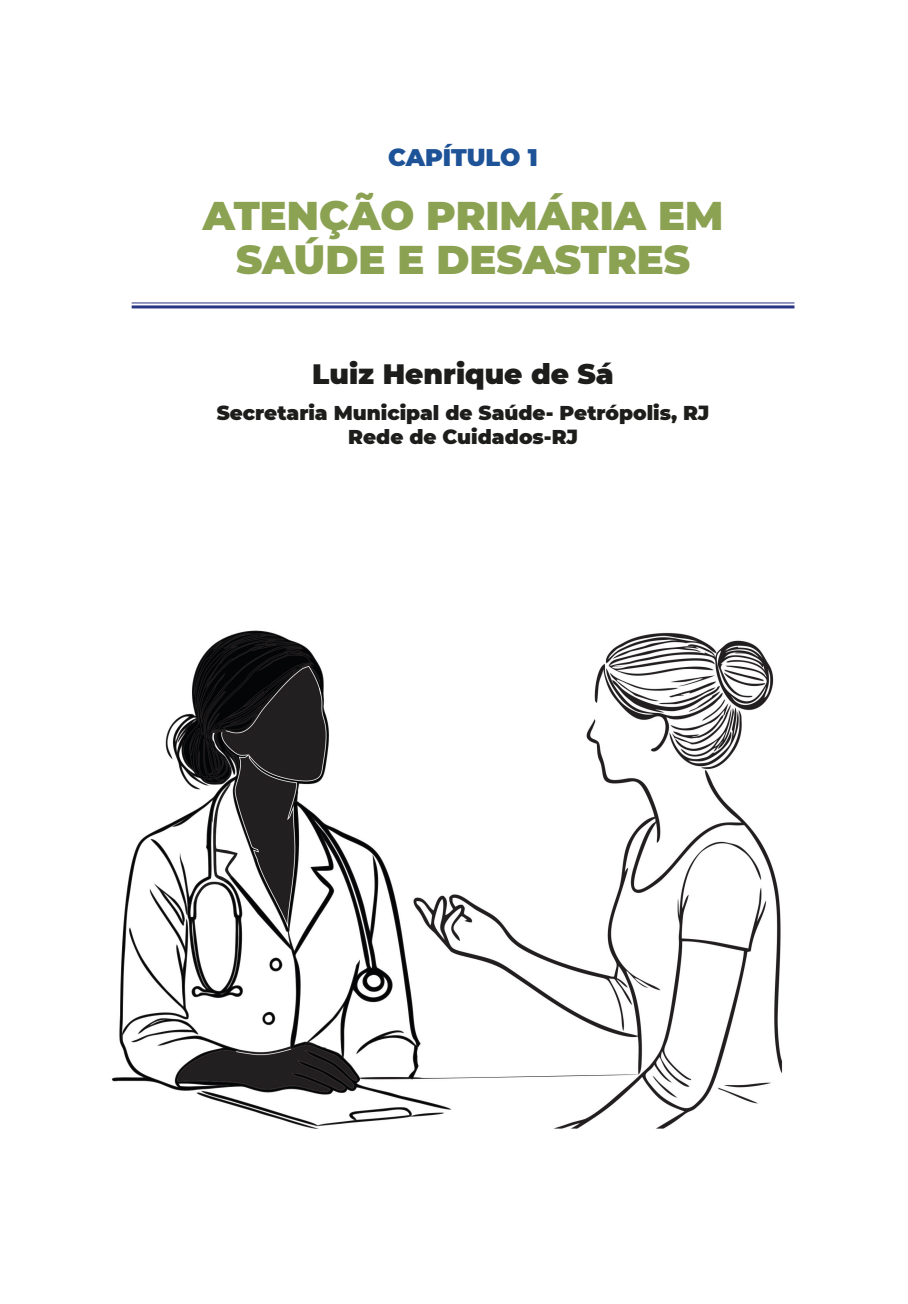
<style>
.page{position:relative;width:908px;height:1304px;background:#fff}
.page>*{position:absolute;margin:0;border:0;box-sizing:border-box;transform-origin:0 0}
.t1{font:900 40px/44px "Montserrat";color:#8ca253;text-align:center}
.t2{font:900 28px "Montserrat";color:#1d1d1b}
.t3{font:900 24px "Montserrat";letter-spacing:-.01em;color:#1e5398}
.t4{font:900 20px/24px "Montserrat";color:#1d1d1b;text-align:center}
</style>
<div class="page">
<img style="left:112px;top:302px;width:683px;height:827px">
<hr style="left:132px;top:302px;width:662px;height:1px;background:#283583">
<hr style="left:132px;top:305px;width:662px;height:3px;background:#283583">
<p class="t3" style="left:388px;top:140px;width:151px">CAPÍTULO 1</p>
<h1 class="t1" style="left:203px;top:191px;width:521px">ATENÇÃO PRIMÁRIA EM<br>SAÚDE E DESASTRES</h1>
<h2 class="t2" style="left:312px;top:353px;width:303px">Luiz Henrique de Sá</h2>
<p class="t4" style="left:216px;top:399px;width:494px">Secretaria Municipal de Saúde- Petrópolis, RJ<br>Rede de Cuidados-RJ</p>
</div>
